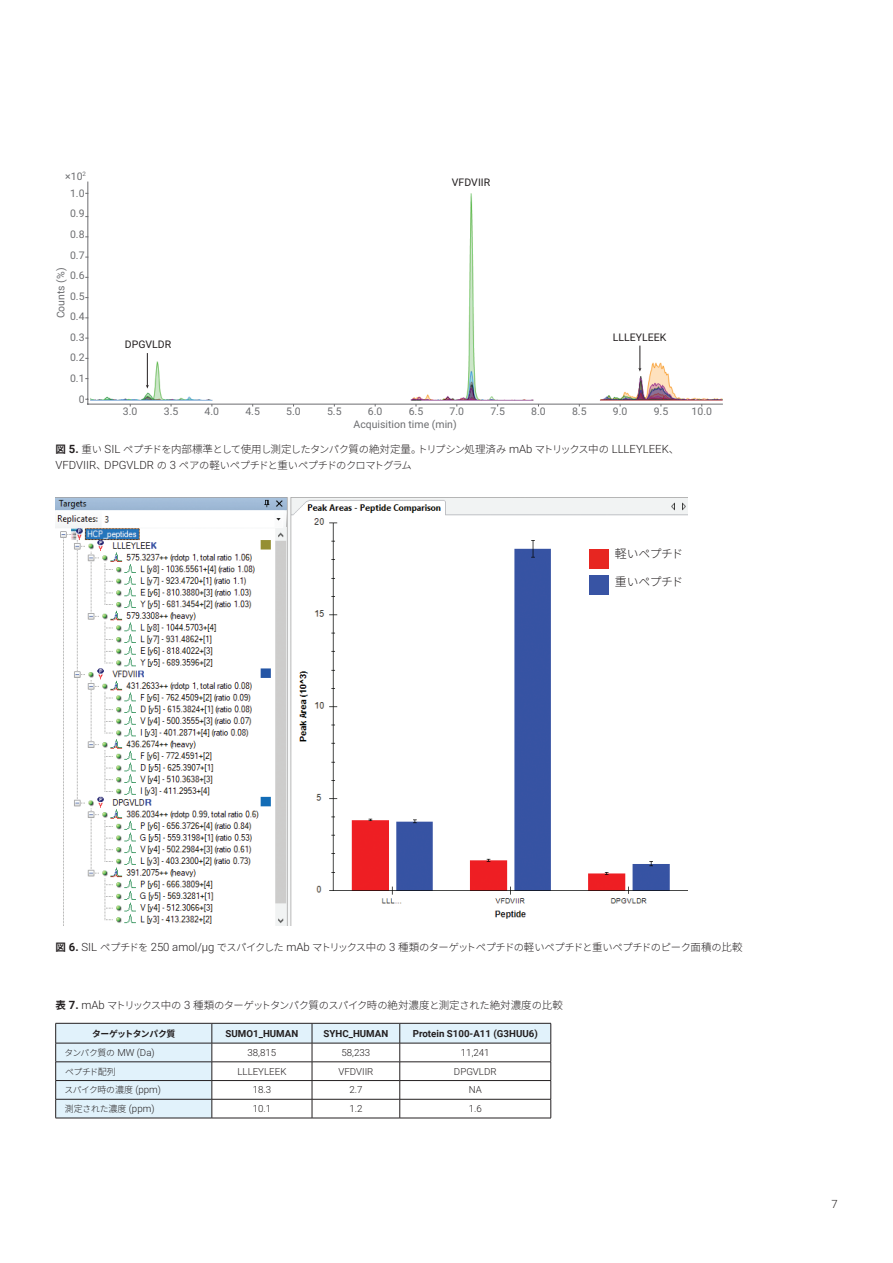
<style>
.page{position:relative;width:893px;height:1263px;background:#fff}
.page>*{position:absolute;margin:0;border:0;box-sizing:border-box;transform-origin:0 0}
.t1{font:300 11.7px "Noto Sans CJ Kjp";letter-spacing:-.035em;color:#231f20}
.t2{font:300 11.4px "Roboto";color:#231f20}
.t3{font:10.5px "Roboto";color:#6c6d70}
.t4{font:10.5px "Roboto";color:#231f20}
.t5{font:300 10.35px/16.5px "Noto Sans CJ Kjp";letter-spacing:-.085em;color:#231f20}
.t6{font:300 9.75px "Roboto";color:#231f20}
.t7{font:700 9.75px "Roboto";color:#231f20}
.t8{font:300 8.85px "Noto Sans CJ Kjp";letter-spacing:-.055em;color:#231f20}
.t9{font:700 8.85px "Noto Sans CJ Kjp";letter-spacing:-.06em;color:#231f20}
.s1{font-weight:700;font-size:10.5px}
.s2{font-family:"Roboto";font-weight:700;font-size:11.4px}
.s3{font-size:10.5px}
.s4{font-family:"Roboto";font-size:11.4px}
.s5{font-size:12px}
.s6{font-size:9px}
.s7{font-family:"Noto Sans CJ Kjp";font-size:8.85px}
.s8{font-family:"Noto Sans CJ Kjp";font-size:9px}
.s9{font-family:"Roboto";font-size:9.75px}
</style>
<div class="page">
<img style="left:85px;top:184px;width:638px;height:223px">
<hr style="left:87px;top:182px;width:1px;height:222px;background:#6c6d70">
<hr style="left:88px;top:404px;width:634px;height:1px;background:#6c6d70">
<hr style="left:147px;top:353px;width:1px;height:33px;background:#231f20">
<svg style="left:146px;top:385px;width:3px;height:4px"></svg>
<svg style="left:638px;top:346px;width:3px;height:26px"></svg>
<img style="left:56px;top:497px;width:631px;height:428px">
<div style="left:589px;top:549px;width:19px;height:20px;background:#e72621"></div>
<div style="left:589px;top:575px;width:19px;height:19px;background:#3854a4"></div>
<svg style="left:56px;top:1024px;width:495px;height:94px"></svg>
<hr style="left:56px;top:1061px;width:156px;height:1px;background:#231f20">
<hr style="left:56px;top:1080px;width:156px;height:1px;background:#231f20">
<hr style="left:56px;top:1099px;width:156px;height:1px;background:#231f20">
<hr style="left:56px;top:1118px;width:156px;height:1px;background:#231f20">
<hr style="left:56px;top:1023px;width:156px;height:1px;background:#231f20">
<svg style="left:55px;top:1023px;width:1px;height:95px"></svg>
<hr style="left:212px;top:1023px;width:100px;height:1px;background:#231f20">
<hr style="left:312px;top:1023px;width:88px;height:1px;background:#231f20">
<hr style="left:400px;top:1023px;width:151px;height:1px;background:#231f20">
<hr style="left:56px;top:1043px;width:156px;height:1px;background:#231f20">
<hr style="left:212px;top:1043px;width:100px;height:1px;background:#231f20">
<hr style="left:312px;top:1043px;width:88px;height:1px;background:#231f20">
<hr style="left:400px;top:1043px;width:151px;height:1px;background:#231f20">
<svg style="left:212px;top:1023px;width:1px;height:95px"></svg>
<svg style="left:551px;top:1023px;width:1px;height:95px"></svg>
<hr style="left:212px;top:1118px;width:100px;height:1px;background:#231f20">
<hr style="left:312px;top:1118px;width:88px;height:1px;background:#231f20">
<hr style="left:400px;top:1118px;width:151px;height:1px;background:#231f20">
<hr style="left:212px;top:1061px;width:100px;height:1px;background:#231f20">
<hr style="left:312px;top:1061px;width:88px;height:1px;background:#231f20">
<hr style="left:400px;top:1061px;width:151px;height:1px;background:#231f20">
<hr style="left:212px;top:1080px;width:100px;height:1px;background:#231f20">
<hr style="left:312px;top:1080px;width:88px;height:1px;background:#231f20">
<hr style="left:400px;top:1080px;width:151px;height:1px;background:#231f20">
<hr style="left:212px;top:1099px;width:100px;height:1px;background:#231f20">
<hr style="left:312px;top:1099px;width:88px;height:1px;background:#231f20">
<svg style="left:312px;top:1023px;width:1px;height:95px"></svg>
<hr style="left:400px;top:1099px;width:151px;height:1px;background:#231f20">
<svg style="left:399px;top:1023px;width:1px;height:95px"></svg>
<p class="t3" style="left:65px;top:171px;width:22px">×10<sup>2</sup></p>
<p class="t3" style="left:70px;top:188px;width:16px">1.0</p>
<p class="t3" style="left:70px;top:209px;width:16px">0.9</p>
<p class="t3" style="left:70px;top:229px;width:16px">0.8</p>
<p class="t3" style="left:70px;top:250px;width:16px">0.7</p>
<p class="t3" style="left:56px;top:318px;width:52px;rotate:-90deg">Counts (%)</p>
<p class="t3" style="left:70px;top:271px;width:16px">0.6</p>
<p class="t3" style="left:70px;top:291px;width:16px">0.5</p>
<p class="t3" style="left:70px;top:312px;width:16px">0.4</p>
<p class="t3" style="left:70px;top:332px;width:16px">0.3</p>
<p class="t3" style="left:70px;top:353px;width:16px">0.2</p>
<p class="t3" style="left:70px;top:374px;width:16px">0.1</p>
<p class="t3" style="left:79px;top:394px;width:7px">0</p>
<p class="t4" style="left:452px;top:178px;width:40px">VFDVIIR</p>
<p class="t4" style="left:125px;top:339px;width:48px">DPGVLDR</p>
<p class="t3" style="left:123px;top:407px;width:16px">3.0</p>
<p class="t3" style="left:164px;top:407px;width:16px">3.5</p>
<p class="t4" style="left:613px;top:332px;width:55px">LLLEYLEEK</p>
<p class="t3" style="left:205px;top:407px;width:16px">4.0</p>
<p class="t3" style="left:245px;top:407px;width:16px">4.5</p>
<p class="t3" style="left:286px;top:407px;width:16px">5.0</p>
<p class="t3" style="left:327px;top:407px;width:16px">5.5</p>
<p class="t3" style="left:368px;top:407px;width:16px">6.0</p>
<p class="t3" style="left:409px;top:407px;width:16px">6.5</p>
<p class="t3" style="left:450px;top:407px;width:16px">7.0</p>
<p class="t3" style="left:490px;top:407px;width:16px">7.5</p>
<p class="t3" style="left:531px;top:407px;width:16px">8.0</p>
<p class="t3" style="left:572px;top:407px;width:16px">8.5</p>
<p class="t3" style="left:613px;top:407px;width:16px">9.0</p>
<p class="t3" style="left:654px;top:407px;width:16px">9.5</p>
<p class="t3" style="left:691px;top:407px;width:22px">10.0</p>
<p class="t3" style="left:354px;top:419px;width:105px">Acquisition time (min)</p>
<p class="t5" style="left:55px;top:441px;width:625px"><span class="s1">図</span> <span class="s2">5.</span> <span class="s3">重</span>い <span class="s4">SIL</span> ペプチドを<span class="s3">内部標準</span>として<span class="s3">使用</span>し<span class="s3">測定</span>したタンパク<span class="s3">質</span>の<span class="s3">絶対定量。</span>トリプシン<span class="s3">処理済</span>み <span class="s4">mAb</span> マトリックス<span class="s3">中</span>の <span class="s4">LLLEYLEEK</span><span class="s3">、<br></span><span class="s4">VFDVIIR</span><span class="s3">、</span><span class="s4">DPGVLDR</span> の <span class="s4">3</span> ペアの<span class="s3">軽</span>いペプチドと<span class="s3">重</span>いペプチドのクロマトグラム</p>
<p class="t1" style="left:615px;top:547px;width:70px"><span class="s5">軽</span>いペプチド</p>
<p class="t1" style="left:615px;top:575px;width:70px"><span class="s5">重</span>いペプチド</p>
<p class="t5" style="left:56px;top:939px;width:689px"><span class="s1">図</span> <span class="s2">6.</span> <span class="s4">SIL</span> ペプチドを <span class="s4">250 amol/µg</span> でスパイクした <span class="s4">mAb</span> マトリックス<span class="s3">中</span>の <span class="s4">3</span> <span class="s3">種類</span>のターゲットペプチドの<span class="s3">軽</span>いペプチドと<span class="s3">重</span>いペプチドのピーク<span class="s3">面積</span>の<span class="s3">比較</span></p>
<p class="t5" style="left:56px;top:997px;width:509px"><span class="s1">表</span> <span class="s2">7.</span> <span class="s4">mAb</span> マトリックス<span class="s3">中</span>の <span class="s4">3</span> <span class="s3">種類</span>のターゲットタンパク<span class="s3">質</span>のスパイク<span class="s3">時</span>の<span class="s3">絶対濃度</span>と<span class="s3">測定</span>された<span class="s3">絶対濃度</span>の<span class="s3">比較</span></p>
<p class="t9" style="left:92px;top:1028px;width:85px">ターゲットタンパク<span class="s6">質</span></p>
<p class="t7" style="left:226px;top:1026px;width:74px">SUMO1_HUMAN</p>
<p class="t7" style="left:323px;top:1026px;width:66px">SYHC_HUMAN</p>
<p class="t7" style="left:413px;top:1026px;width:127px">Protein S100-A11 (G3HUU6)</p>
<p class="t6" style="left:65px;top:1045px;width:92px"><span class="s7">タンパク</span><span class="s8">質</span><span class="s7">の</span> MW (Da)</p>
<p class="t6" style="left:248px;top:1045px;width:30px">38,815</p>
<p class="t6" style="left:341px;top:1045px;width:30px">58,233</p>
<p class="t6" style="left:461px;top:1045px;width:30px">11,241</p>
<p class="t8" style="left:65px;top:1066px;width:52px">ペプチド<span class="s6">配列</span></p>
<p class="t6" style="left:237px;top:1064px;width:51px">LLLEYLEEK</p>
<p class="t6" style="left:338px;top:1064px;width:37px">VFDVIIR</p>
<p class="t6" style="left:454px;top:1064px;width:44px">DPGVLDR</p>
<p class="t8" style="left:65px;top:1085px;width:98px">スパイク<span class="s6">時</span>の<span class="s6">濃度</span> <span class="s9">(ppm)</span></p>
<p class="t6" style="left:253px;top:1083px;width:20px">18.3</p>
<p class="t6" style="left:349px;top:1083px;width:15px">2.7</p>
<p class="t6" style="left:469px;top:1083px;width:15px">NA</p>
<p class="t6" style="left:65px;top:1102px;width:91px"><span class="s8">測定</span><span class="s7">された</span><span class="s8">濃度</span> (ppm)</p>
<p class="t6" style="left:253px;top:1102px;width:20px">10.1</p>
<p class="t6" style="left:349px;top:1102px;width:15px">1.2</p>
<p class="t6" style="left:469px;top:1102px;width:15px">1.6</p>
<p class="t2" style="left:831px;top:1196px;width:8px">7</p>
</div>
